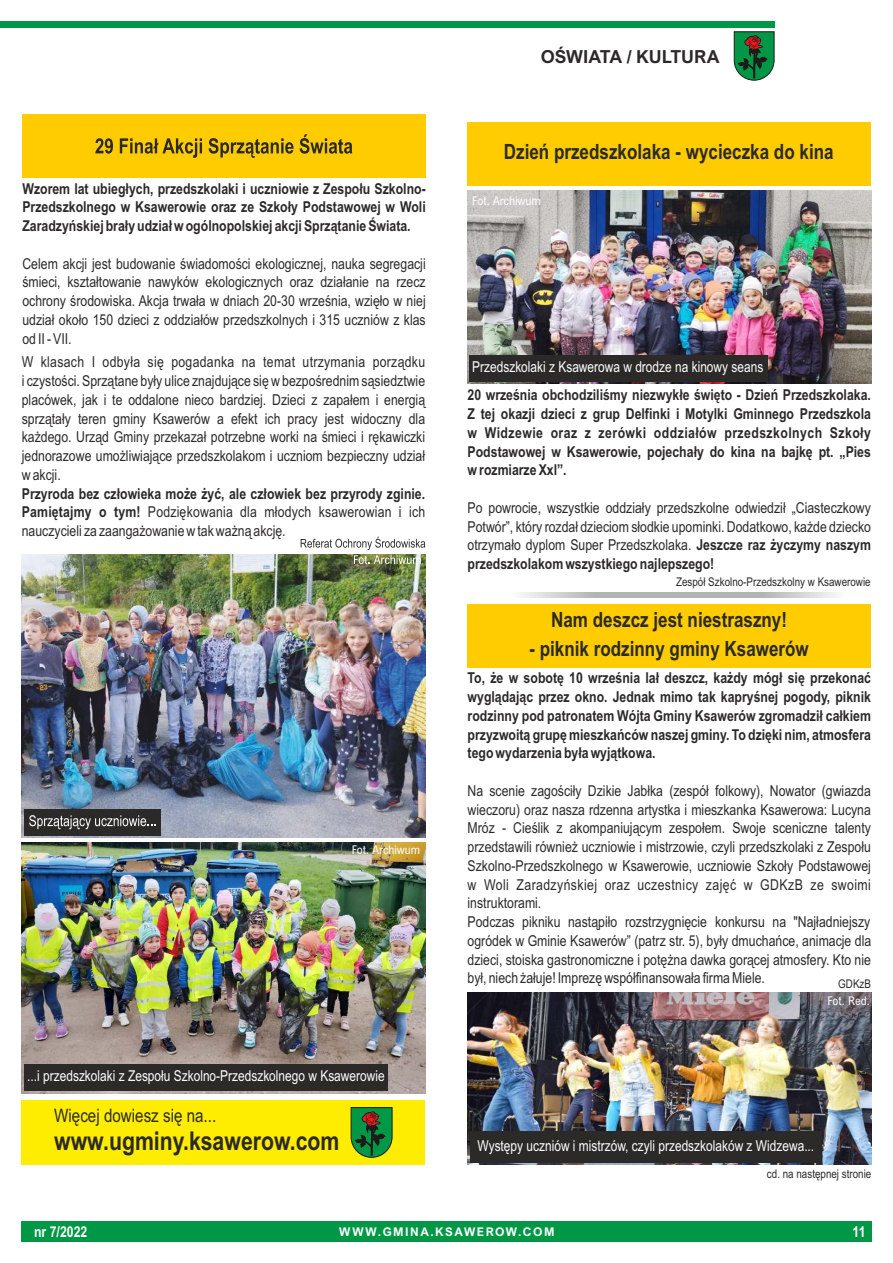
<style>
.page{position:relative;width:893px;height:1263px;background:#fff}
.page>*{position:absolute;margin:0;border:0;box-sizing:border-box;transform-origin:0 0}
.t1{font:700 25.95px "Arial Narrow";color:#2b2a29}
.t2{font:700 21px "Arial Narrow";color:#2b2a29}
.t3{font:18.6px "Arial Narrow";color:#2b2a29}
.t4{font:700 18px "Arial Nova";color:#2b2a29}
.t5{font:15px/18.8px "Arial Narrow";color:#2b2a29;text-align:justify}
.t6{font:700 15px/18.8px "Arial Narrow";color:#2b2a29;text-align:justify}
.t7{font:15px "Arial Narrow";color:#fefefe}
.t8{font:700 15px "Arial Narrow";color:#fefefe}
.t9{font:12px "Arial Narrow";color:#2b2a29}
.t10{font:12px "Arial Nova Cond";color:#fefefe}
.t11{font:700 12px "Arial Nova";letter-spacing:.125em;color:#fefefe}
.s1{font-weight:700}
</style>
<div class="page">
<div style="left:21px;top:1221px;width:851px;height:21px;background:#009846"></div>
<div style="left:0;top:21px;width:774px;height:6px;background:#009846"></div>
<svg style="left:734px;top:31px;width:41px;height:50px;background:#2d7e4c"></svg>
<svg style="left:521px;top:593px;width:315px;height:4px"></svg>
<div style="left:22px;top:114px;width:404px;height:64px;background:#fecc00"></div>
<svg style="left:95px;top:138px;width:18px;height:16px"></svg>
<svg style="left:120px;top:138px;width:82px;height:20px"></svg>
<svg style="left:209px;top:138px;width:84px;height:20px"></svg>
<svg style="left:300px;top:134px;width:52px;height:20px"></svg>
<img style="left:22px;top:554px;width:403px;height:284px">
<svg style="left:301px;top:537px;width:124px;height:27px"></svg>
<div style="left:24px;top:809px;width:137px;height:27px;background:#2b2a29"></div>
<svg style="left:29px;top:815px;width:127px;height:14px"></svg>
<img style="left:22px;top:842px;width:403px;height:252px">
<div style="left:25px;top:1064px;width:363px;height:26px;background:#2b2a29"></div>
<img style="left:468px;top:191px;width:403px;height:192px">
<div style="left:467px;top:122px;width:404px;height:64px;background:#fecc00"></div>
<div style="left:469px;top:355px;width:299px;height:27px;background:#2b2a29"></div>
<div style="left:21px;top:1100px;width:404px;height:64px;background:#ffed00"></div>
<svg style="left:351px;top:1107px;width:42px;height:51px;background:#2b7c31"></svg>
<div style="left:468px;top:604px;width:403px;height:64px;background:#fecc00"></div>
<img style="left:468px;top:992px;width:403px;height:172px">
<div style="left:470px;top:1131px;width:351px;height:32px;background:#2b2a29"></div>
<p class="t4" style="left:541px;top:50px;width:180px">OŚWIATA / KULTURA</p>
<p class="t6" style="left:22px;top:180px;width:405px">Wzorem lat ubiegłych, przedszkolaki i uczniowie z Zespołu Szkolno-Przedszkolnego w Ksawerowie oraz ze Szkoły Podstawowej w Woli Zaradzyńskiej brały udział w ogólnopolskiej akcji Sprzątanie Świata.</p>
<p class="t5" style="left:22px;top:255px;width:405px">Celem akcji jest budowanie świadomości ekologicznej, nauka segregacji śmieci, kształtowanie nawyków ekologicznych oraz działanie na rzecz ochrony środowiska. Akcja trwała w dniach 20-30 września, wzięło w niej udział około 150 dzieci z oddziałów przedszkolnych i 315 uczniów z klas od II - VII.</p>
<p class="t5" style="left:22px;top:354px;width:405px">W klasach I odbyła się pogadanka na temat utrzymania porządku i czystości. Sprzątane były ulice znajdujące się w bezpośrednim sąsiedztwie placówek, jak i te oddalone nieco bardziej. Dzieci z zapałem i energią sprzątały teren gminy Ksawerów a efekt ich pracy jest widoczny dla każdego. Urząd Gminy przekazał potrzebne worki na śmieci i rękawiczki jednorazowe umożliwiające przedszkolakom i uczniom bezpieczny udział w akcji.</p>
<p class="t5" style="left:22px;top:485px;width:405px"><span class="s1">Przyroda bez człowieka może żyć, ale człowiek bez przyrody zginie.<br>Pamiętajmy o tym!</span> Podziękowania dla młodych ksawerowian i ich nauczycieli za zaangażowanie w tak ważną akcję.</p>
<p class="t10" style="left:352px;top:845px;width:70px">Fot. Archiwum</p>
<p class="t7" style="left:27px;top:1070px;width:359px">...i przedszkolaki z Zespołu Szkolno-Przedszkolnego w Ksawerowie</p>
<p class="t3" style="left:54px;top:1109px;width:164px">Więcej dowiesz się na...</p>
<h1 class="t1" style="left:54px;top:1131px;width:287px">www.ugminy.ksawerow.com</h1>
<h2 class="t2" style="left:504px;top:144px;width:331px">Dzień przedszkolaka - wycieczka do kina</h2>
<p class="t10" style="left:472px;top:197px;width:70px">Fot. Archiwum</p>
<p class="t7" style="left:472px;top:361px;width:293px">Przedszkolaki z Ksawerowa w drodze na kinowy seans</p>
<p class="t6" style="left:468px;top:387px;width:405px">20 września obchodziliśmy niezwykłe święto - Dzień Przedszkolaka.<br>Z tej okazji dzieci z grup Delfinki i Motylki Gminnego Przedszkola w Widzewie oraz z zerówki oddziałów przedszkolnych Szkoły Podstawowej w Ksawerowie, pojechały do kina na bajkę pt. „Pies w rozmiarze Xxl”.</p>
<p class="t5" style="left:468px;top:500px;width:405px">Po powrocie, wszystkie oddziały przedszkolne odwiedził „Ciasteczkowy Potwór”, który rozdał dzieciom słodkie upominki. Dodatkowo, każde dziecko otrzymało dyplom Super Przedszkolaka. <span class="s1">Jeszcze raz życzymy naszym przedszkolakom wszystkiego najlepszego!</span></p>
<p class="t9" style="left:676px;top:577px;width:196px">Zespół Szkolno-Przedszkolny w Ksawerowie</p>
<h2 class="t2" style="left:551px;top:611px;width:237px">Nam deszcz jest niestraszny!</h2>
<h2 class="t2" style="left:529px;top:640px;width:281px">- piknik rodzinny gminy Ksawerów</h2>
<p class="t6" style="left:468px;top:670px;width:405px">To, że w sobotę 10 września lał deszcz, każdy mógł się przekonać wyglądając przez okno. Jednak mimo tak kapryśnej pogody, piknik rodzinny pod patronatem Wójta Gminy Ksawerów zgromadził całkiem przyzwoitą grupę mieszkańców naszej gminy. To dzięki nim, atmosfera tego wydarzenia była wyjątkowa.</p>
<p class="t5" style="left:468px;top:783px;width:405px;text-align:left">Na scenie zagościły Dzikie Jabłka (zespół folkowy), Nowator (gwiazda wieczoru) oraz nasza rdzenna artystka i mieszkanka Ksawerowa: Lucyna Mróz - Cieślik z akompaniującym zespołem. Swoje sceniczne talenty przedstawili również uczniowie i mistrzowie, czyli przedszkolaki z Zespołu Szkolno-Przedszkolnego w Ksawerowie, uczniowie Szkoły Podstawowej w Woli Zaradzyńskiej oraz uczestnicy zajęć w GDKzB ze swoimi instruktorami.<br>Podczas pikniku nastąpiło rozstrzygnięcie konkursu na "Najładniejszy ogródek w Gminie Ksawerów” (patrz str. 5), były dmuchańce, animacje dla dzieci, stoiska gastronomiczne i potężna dawka gorącej atmosfery. Kto nie był, niech żałuje! Imprezę współfinansowała firma Miele.</p>
<p class="t9" style="left:838px;top:979px;width:34px">GDKzB</p>
<p class="t10" style="left:827px;top:996px;width:44px">Fot. Red.</p>
<p class="t7" style="left:478px;top:1140px;width:338px">Występy uczniów i mistrzów, czyli przedszkolaków z Widzewa...</p>
<p class="t9" style="left:767px;top:1169px;width:106px">cd. na następnej stronie</p>
<p class="t8" style="left:34px;top:1226px;width:55px">nr 7/2022</p>
<p class="t11" style="left:339px;top:1227px;width:217px">WWW.GMINA.KSAWEROW.COM</p>
<p class="t8" style="left:853px;top:1226px;width:15px">11</p>
</div>
